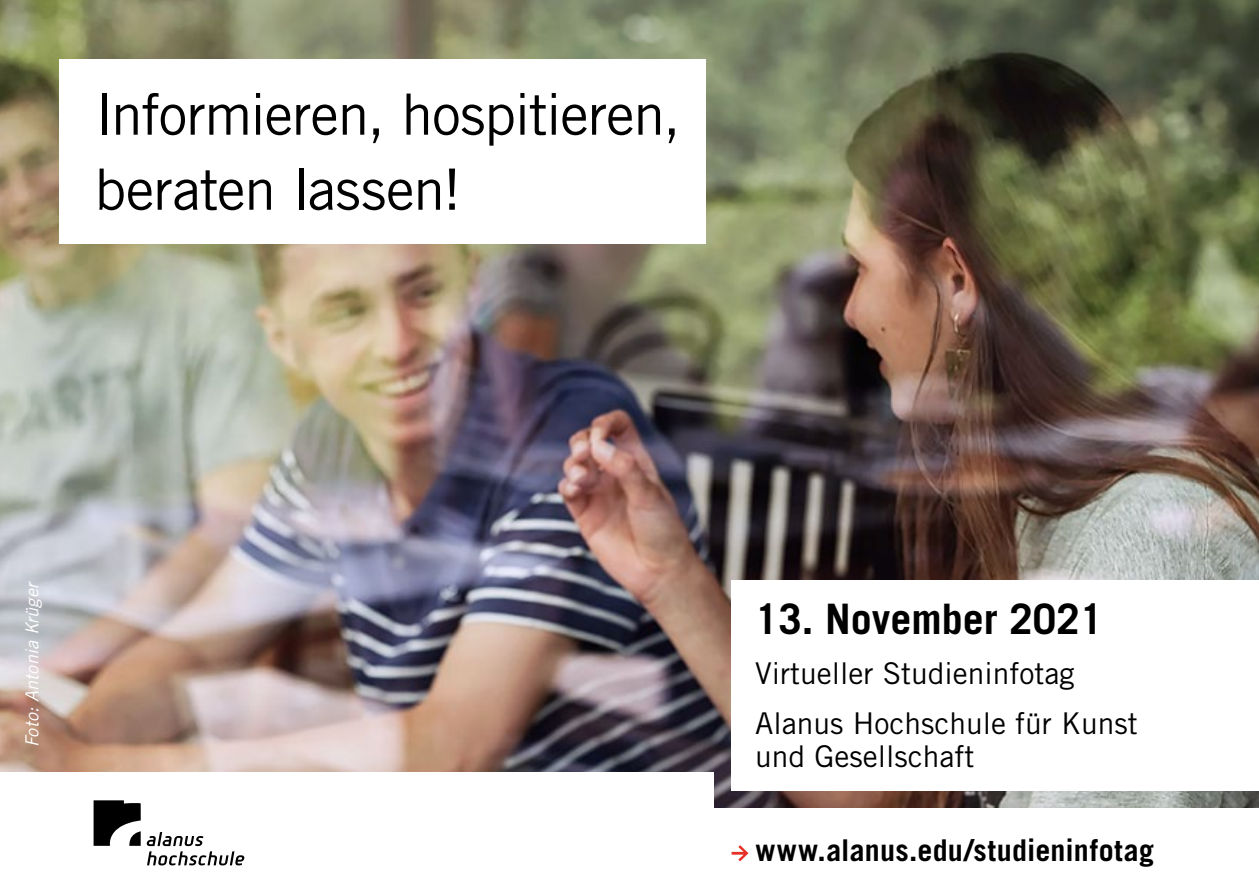
<style>
.page{position:relative;width:1259px;height:893px;background:#fff}
.page>*{position:absolute;margin:0;border:0;box-sizing:border-box;transform-origin:0 0}
.t1{font:57px/75px "Trade Gothic LT Std";letter-spacing:-.02em;color:#000}
.t2{font:700 42px "Trade Gothic LT Std";color:#000}
.t3{font:30px/50.1px "Trade Gothic LT Std";color:#000}
.t4{font:700 30px "Trade Gothic LT Std";letter-spacing:.01em;color:#000}
.t5{font:italic 18px "Trade Gothic LT Std";color:#fff}
</style>
<div class="page">
<img style="left:0;top:0;width:1259px;height:808px">
<div style="left:0;top:773px;width:714px;height:120px;background:#fff"></div>
<div style="left:731px;top:580px;width:528px;height:210px;background:#fff"></div>
<svg style="left:731px;top:845px;width:17px;height:16px"></svg>
<svg style="left:94px;top:800px;width:47px;height:46px"></svg>
<svg style="left:147px;top:832px;width:97px;height:33px"></svg>
<div style="left:60px;top:60px;width:646px;height:184px;background:#fff"></div>
<h1 class="t1" style="left:95px;top:76px;width:587px">Informieren, hospitieren, beraten lassen!</h1>
<p class="t5" style="left:21px;top:747px;width:168px;rotate:-90deg">Foto: Antonia Krüger</p>
<h2 class="t2" style="left:755px;top:593px;width:349px">13. November 2021</h2>
<p class="t3" style="left:755px;top:648px;width:384px">Virtueller Studieninfotag<br>Alanus Hochschule für Kunst</p>
<p class="t3" style="left:755px;top:731px;width:221px">und Gesellschaft</p>
<p class="t4" style="left:755px;top:832px;width:400px">www.alanus.edu/studieninfotag</p>
</div>
